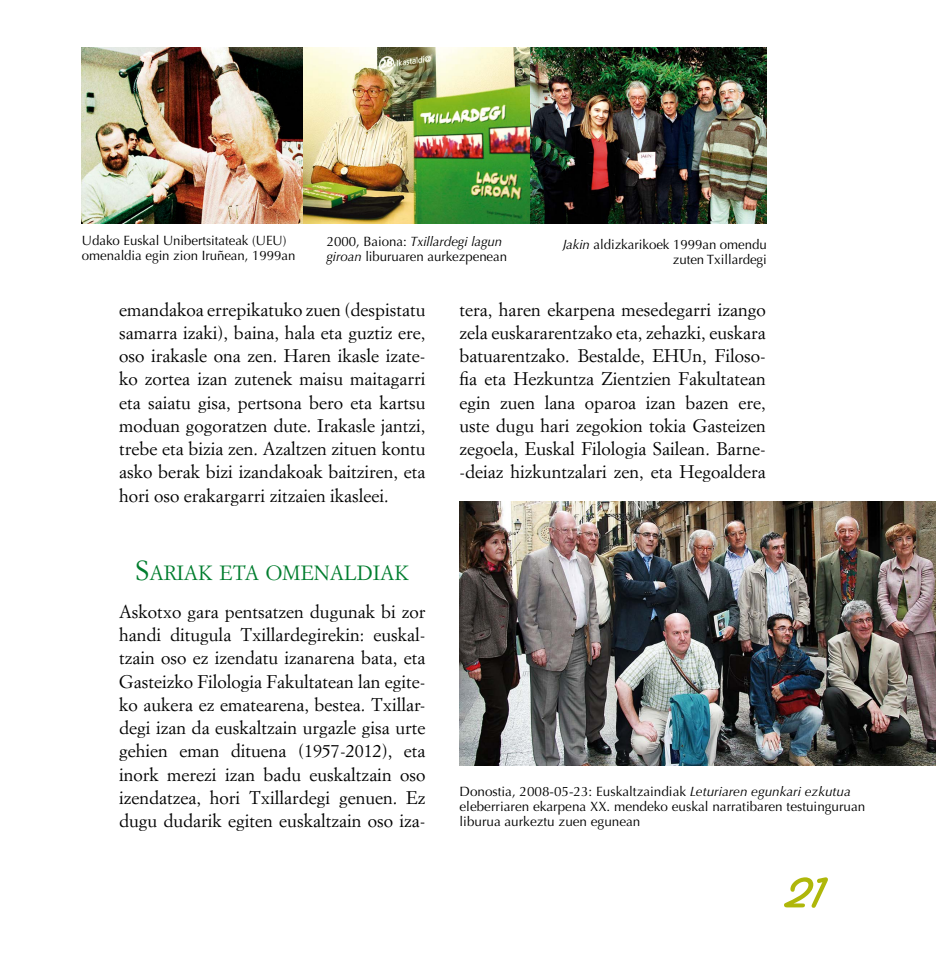
<style>
.page{position:relative;width:936px;height:978px;background:#fff}
.page>*{position:absolute;margin:0;border:0;box-sizing:border-box;transform-origin:0 0}
.t1{font:54px "Santa Fe Let Plain";color:#afb70a}
.t2{font:20.25px "Simoncini Garamond";color:#007d2e}
.t3{font:18px/23.2px "Simoncini Garamond";color:#000;text-align:justify}
.t4{font:13.5px/15px "Optima";letter-spacing:-.005em;color:#000}
.s1{font-style:italic}
.s2{font-size:27px}
</style>
<div class="page">
<img style="left:82px;top:48px;width:221px;height:176px">
<img style="left:303px;top:48px;width:463px;height:176px">
<img style="left:459px;top:502px;width:476px;height:263px">
<p class="t4" style="left:82px;top:234px;width:215px">Udako Euskal Unibertsitateak (UEU) omenaldia egin zion Iruñean, 1999an</p>
<p class="t4" style="left:326px;top:234px;width:182px">2000, Baiona: <span class="s1">Txillardegi lagun giroan</span> liburuaren aurkezpenean</p>
<p class="t4" style="left:562px;top:237px;width:205px;text-align:right"><span class="s1">Jakin</span> aldizkarikoek 1999an omendu zuten Txillardegi</p>
<p class="t3" style="left:119px;top:297px;width:308px">emandakoa errepikatuko zuen (despistatu samarra izaki), baina, hala eta guztiz ere, oso irakasle ona zen. Haren ikasle izate&shy;ko zortea izan zutenek maisu maitagarri eta saiatu gisa, pertsona bero eta kartsu moduan gogoratzen dute. Irakasle jantzi, trebe eta bizia zen. Azaltzen zituen kontu asko berak bizi izandakoak baitziren, eta hori oso erakargarri zitzaien ikasleei.</p>
<p class="t2" style="left:135px;top:560px;width:260px"><span class="s2">S</span>ARIAK ETA OMENALDIAK</p>
<p class="t3" style="left:119px;top:600px;width:308px">Askotxo gara pentsatzen dugunak bi zor handi ditugula Txillardegirekin: euskal&shy;tzain oso ez izendatu izanarena bata, eta Gasteizko Filologia Fakultatean lan egite&shy;ko aukera ez ematearena, bestea. Txillar&shy;degi izan da euskaltzain urgazle gisa urte gehien eman dituena (1957-2012), eta inork merezi izan badu euskaltzain oso izendatzea, hori Txillardegi genuen. Ez dugu dudarik egiten euskaltzain oso iza-</p>
<p class="t3" style="left:459px;top:297px;width:308px">tera, haren ekarpena mesedegarri izango zela euskararentzako eta, zehazki, euskara batuarentzako. Bestalde, EHUn, Filoso&shy;fia eta Hezkuntza Zientzien Fakultatean egin zuen lana oparoa izan bazen ere, uste dugu hari zegokion tokia Gasteizen zegoela, Euskal Filologia Sailean. Barne--deiaz hizkuntzalari zen, eta Hegoaldera</p>
<p class="t4" style="left:459px;top:784px;width:407px">Donostia, 2008-05-23: Euskaltzaindiak <span class="s1">Leturiaren egunkari ezkutua </span>eleberriaren ekarpena XX. mendeko euskal narratibaren testuinguruan liburua aurkeztu zuen egunean</p>
<h1 class="t1" style="left:787px;top:871px;width:39px">21</h1>
</div>
